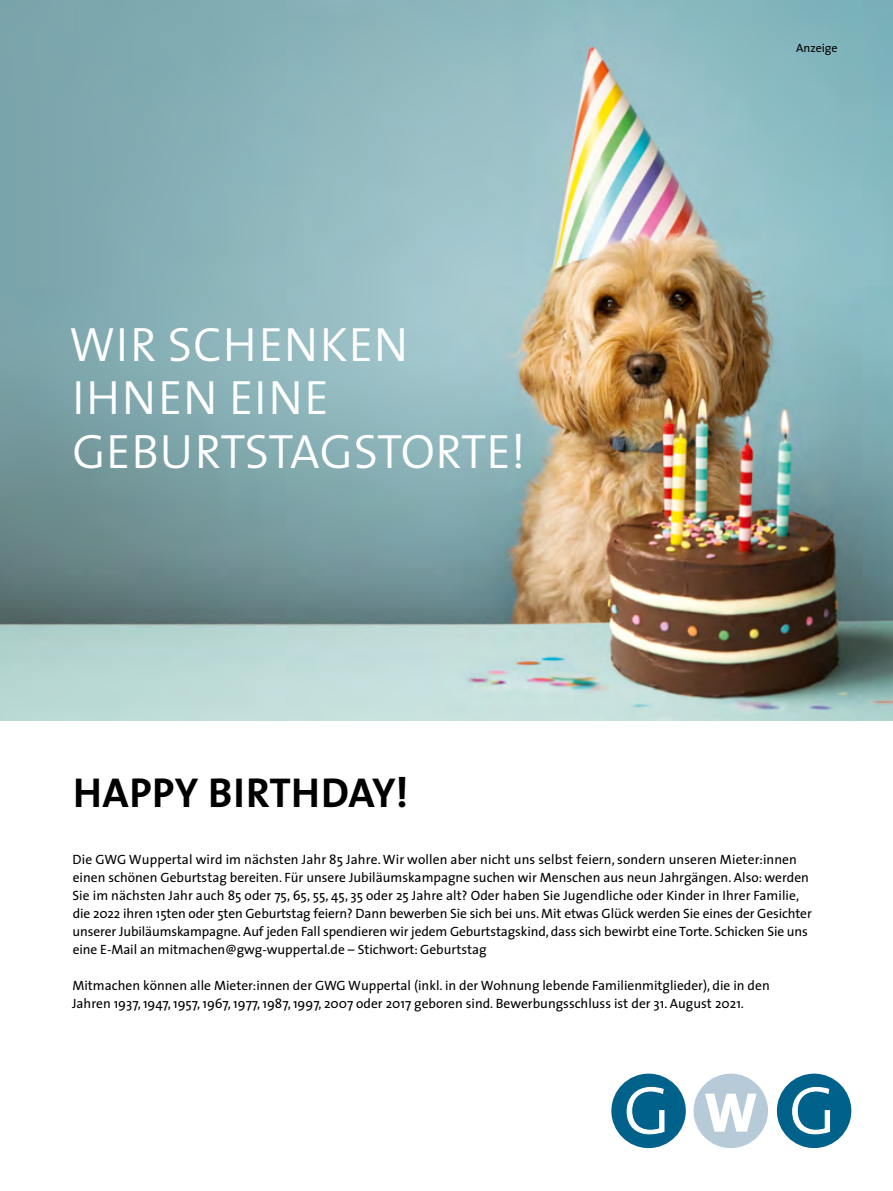
<style>
.page{position:relative;width:893px;height:1191px;background:#fff}
.page>*{position:absolute;margin:0;border:0;box-sizing:border-box;transform-origin:0 0}
.Copy{font:300 48.45px "The Sans";letter-spacing:.015em;color:#fff}
.Copy-2{font:300 48.45px "The Sans";letter-spacing:.035em;color:#fff}
.t1{font:700 42px "The Sans";letter-spacing:.015em;color:#000}
.Copy-3{font:13.5px/18px "The Sans";color:#000}
.t2{font:12px "The Sans";color:#000}
</style>
<div class="page">
<img style="left:0;top:0;width:893px;height:720px">
<div style="left:611px;top:1073px;width:75px;height:75px;background:#00618a;border-radius:50%"></div>
<svg style="left:626px;top:1086px;width:39px;height:48px"></svg>
<div style="left:694px;top:1073px;width:74px;height:75px;background:#b6cbd7;border-radius:50%"></div>
<div style="left:777px;top:1073px;width:74px;height:75px;background:#00618a;border-radius:50%"></div>
<svg style="left:792px;top:1086px;width:38px;height:48px"></svg>
<svg style="left:705px;top:1093px;width:51px;height:38px"></svg>
<p class="Copy" style="left:69px;top:304px;width:341px">WIR SCHENKEN</p>
<p class="Copy-2" style="left:72px;top:358px;width:258px">IHNEN EINE</p>
<p class="Copy" style="left:72px;top:411px;width:455px">GEBURTSTAGSTORTE!</p>
<p class="t1" style="left:73px;top:757px;width:337px">HAPPY BIRTHDAY!</p>
<p class="t2" style="left:796px;top:37px;width:43px">Anzeige</p>
<p class="Copy-3" style="left:72px;top:850px;width:741px">Die GWG Wuppertal wird im nächsten Jahr 85 Jahre. Wir wollen aber nicht uns selbst feiern, sondern unseren Mieter:innen einen schönen Geburtstag bereiten. Für unsere Jubiläumskampagne suchen wir Menschen aus neun Jahrgängen. Also: werden Sie im nächsten Jahr auch 85 oder 75, 65, 55, 45, 35 oder 25 Jahre alt? Oder haben Sie Jugendliche oder Kinder in Ihrer Familie, die 2022 ihren 15ten oder 5ten Geburtstag feiern? Dann bewerben Sie sich bei uns. Mit etwas Glück werden Sie eines der Gesichter unserer Jubiläumskampagne. Auf jeden Fall spendieren wir jedem Geburtstagskind, dass sich bewirbt eine Torte. Schicken Sie uns eine E-Mail an mitmachen@gwg-wuppertal.de – Stichwort: Geburtstag</p>
<p class="Copy-3" style="left:72px;top:976px;width:699px">Mitmachen können alle Mieter:innen der GWG Wuppertal (inkl. in der Wohnung lebende Familienmitglieder), die in den<br>Jahren 1937, 1947, 1957, 1967, 1977, 1987, 1997, 2007 oder 2017 geboren sind. Bewerbungsschluss ist der 31. August 2021.</p>
</div>
